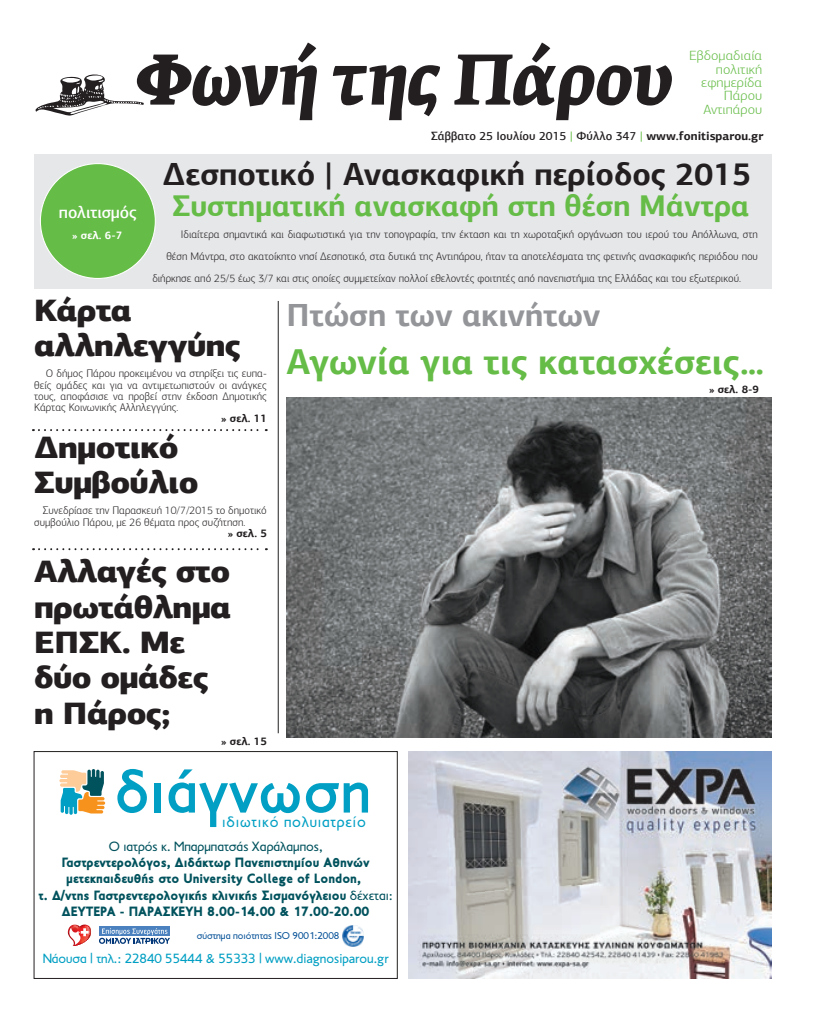
<style>
.page{position:relative;width:823px;height:1021px;background:#fff}
.page>*{position:absolute;margin:0;border:0;box-sizing:border-box;transform-origin:0 0}
.t1{font:500 63.4px "PF Transport";color:#009fc3}
.t2{font:700 36px "PF Agora Sans Pro";color:#65bc46}
.t3{font:700 32px "PF Agora Sans Pro";color:#231f20}
.t4{font:700 32px "PF Agora Sans Pro";color:#939598}
.t5{font:900 31px/35.3px "PF Agora Sans Pro";letter-spacing:-.02em;color:#231f20;scale:1.04 1}
.t6{font:700 30px "PF Agora Sans Pro";color:#65bc46}
.t7{font:500 17px "PF Agora Sans Pro";letter-spacing:-.01em;color:#fff}
.t8{font:15.5px "PF Transport";letter-spacing:.05em;color:#009fc3}
.t9{font:900 13.6px/16.3px "PF Transport";color:#00525d;text-align:center}
.t10{font:13.6px "PF Transport";color:#00525d}
.t11{font:13.5px "PF Transport";color:#009fc3}
.t12{font:300 13.4px/13.3px "PF Agora Sans Pro";color:#65bc46;text-align:right;scale:1.09 1}
.t13{font:500 12px "PF Agora Sans Pro";color:#231f20}
.t14{font:300 11px/11.3px "PF Agora Sans Pro";color:#231f20;text-align:justify}
.t15{font:700 11px "PF Agora Sans Pro";color:#231f20}
.t16{font:700 11px "PF Agora Sans Pro";color:#fff}
.t17{font:10px "PF Transport";color:#055197}
.s1{color:#65bc47}
.s2{font-weight:700}
.s3{font-weight:400}
</style>
<div class="page">
<svg style="left:332px;top:65px;width:108px;height:55px"></svg>
<svg style="left:454px;top:43px;width:217px;height:77px"></svg>
<svg style="left:35px;top:43px;width:282px;height:77px"></svg>
<hr style="left:278px;top:301px;width:1px;height:432px;background:#231f20">
<img style="left:286px;top:397px;width:485px;height:340px">
<svg style="left:33px;top:548px;width:234px;height:2px"></svg>
<svg style="left:33px;top:429px;width:233px;height:2px"></svg>
<div style="left:34px;top:154px;width:737px;height:134px;background:#e6e7e9"></div>
<div style="left:40px;top:164px;width:115px;height:114px;background:#65bc46;border-radius:50%"></div>
<img style="left:408px;top:751px;width:363px;height:227px">
<svg style="left:59px;top:769px;width:46px;height:45px;background:#9cae97"></svg>
<svg style="left:68px;top:924px;width:23px;height:22px"></svg>
<div style="left:99px;top:926px;width:71px;height:10px;background:#4a81be"></div>
<svg style="left:99px;top:928px;width:71px;height:15px"></svg>
<img style="left:342px;top:925px;width:21px;height:21px">
<div style="left:34px;top:751px;width:363px;height:227px;border:1px solid #231f20"></div>
<h3 class="t7" style="left:59px;top:202px;width:79px">πολιτισμός</h3>
<p class="t16" style="left:72px;top:229px;width:51px">» σελ. 6-7</p>
<p class="t12" style="left:688px;top:49px;width:68px">Εβδοµαδιαία πολιτική εφηµερίδα<br>Πάρου<br>Αντιπάρου</p>
<p class="t13" style="left:431px;top:128px;width:333px">Σάββατο 25 Ιουλίου 2015 <span class="s1">|</span> Φύλλο 347 <span class="s1">|</span> <span class="s2">www.fonitisparou.gr</span></p>
<h3 class="t3" style="left:162px;top:153px;width:590px">Δεσποτικό | Ανασκαφική περίοδος 2015</h3>
<h3 class="t6" style="left:172px;top:186px;width:578px">Συστηματική ανασκαφή στη θέση Μάντρα</h3>
<p class="t14" style="left:181px;top:228px;width:578px">Ιδιαίτερα σημαντικά και διαφωτιστικά για την τοπογραφία, την έκταση και τη χωροταξική οργάνωση του ιερού του Απόλλωνα, στη</p>
<p class="t14" style="left:166px;top:250px;width:593px">θέση Μάντρα, στο ακατοίκητο νησί Δεσποτικό, στα δυτικά της Αντιπάρου, ήταν τα αποτελέσματα της φετινής ανασκαφικής περιόδου που</p>
<p class="t14" style="left:152px;top:272px;width:590px">διήρκησε από 25/5 έως 3/7 και στις οποίες συμμετείχαν πολλοί εθελοντές φοιτητές από πανεπιστήμια της Ελλάδας και του εξωτερικού.</p>
<h3 class="t5" style="left:34px;top:292px;width:200px">Κάρτα αλληλεγγύης</h3>
<p class="t14" style="left:34px;top:368px;width:234px;text-indent:12px">Ο δήμος Πάρου προκειμένου να στηρίξει τις ευπα&shy;θείς ομάδες και για να αντιμετωπιστούν οι ανάγκες τους, αποφάσισε να προβεί στην έκδοση Δημοτικής Κάρτας Κοινωνικής Αλληλεγγύης.</p>
<p class="t15" style="left:221px;top:412px;width:47px">» σελ. 11</p>
<h3 class="t5" style="left:34px;top:429px;width:159px">Δημοτικό<br>Συμβούλιο</h3>
<p class="t14" style="left:34px;top:505px;width:234px;text-indent:9px">Συνεδρίασε την Παρασκευή 10/7/2015 το δημοτικό συμβούλιο Πάρου, με 26 θέματα προς συζήτηση.</p>
<p class="t15" style="left:227px;top:526px;width:41px">» σελ. 5</p>
<h3 class="t5" style="left:34px;top:554px;width:191px">Αλλαγές στο πρωτάθλημα<br>ΕΠΣΚ. Με δύο ομάδες η Πάρος;</h3>
<p class="t15" style="left:221px;top:734px;width:47px">» σελ. 15</p>
<h3 class="t4" style="left:286px;top:295px;width:315px">Πτώση των ακινήτων</h3>
<h2 class="t2" style="left:286px;top:339px;width:479px">Αγωνία για τις κατασχέσεις…</h2>
<p class="t15" style="left:708px;top:382px;width:51px">» σελ. 8-9</p>
<h1 class="t1" style="left:114px;top:754px;width:259px">διάγνωση</h1>
<h3 class="t8" style="left:222px;top:813px;width:145px">ιδιωτικό πολυιατρείο</h3>
<p class="t10" style="left:109px;top:838px;width:215px">Ο ιατρός κ. Μπαρµπατσάς Χαράλαµπος,</p>
<p class="t9" style="left:38px;top:854px;width:355px">Γαστρεντερολόγος, ∆ιδάκτωρ Πανεπιστηµίου Αθηνών µετεκπαιδευθής στο University College of London,<br>τ. ∆/ντης Γαστρεντερολογικής κλινικής Σισµανόγλειου <span class="s3">δέχεται: </span>∆ΕΥΤΕΡΑ - ΠΑΡΑΣΚΕΥΗ 8.00-14.00 &amp; 17.00-20.00</p>
<p class="t11" style="left:43px;top:950px;width:347px">Νάουσα | τηλ.: 22840 55444 &amp; 55333 | www.diagnosiparou.gr</p>
<p class="t17" style="left:197px;top:930px;width:144px">σύστηµα ποιότητας ISO 9001:2008</p>
</div>
